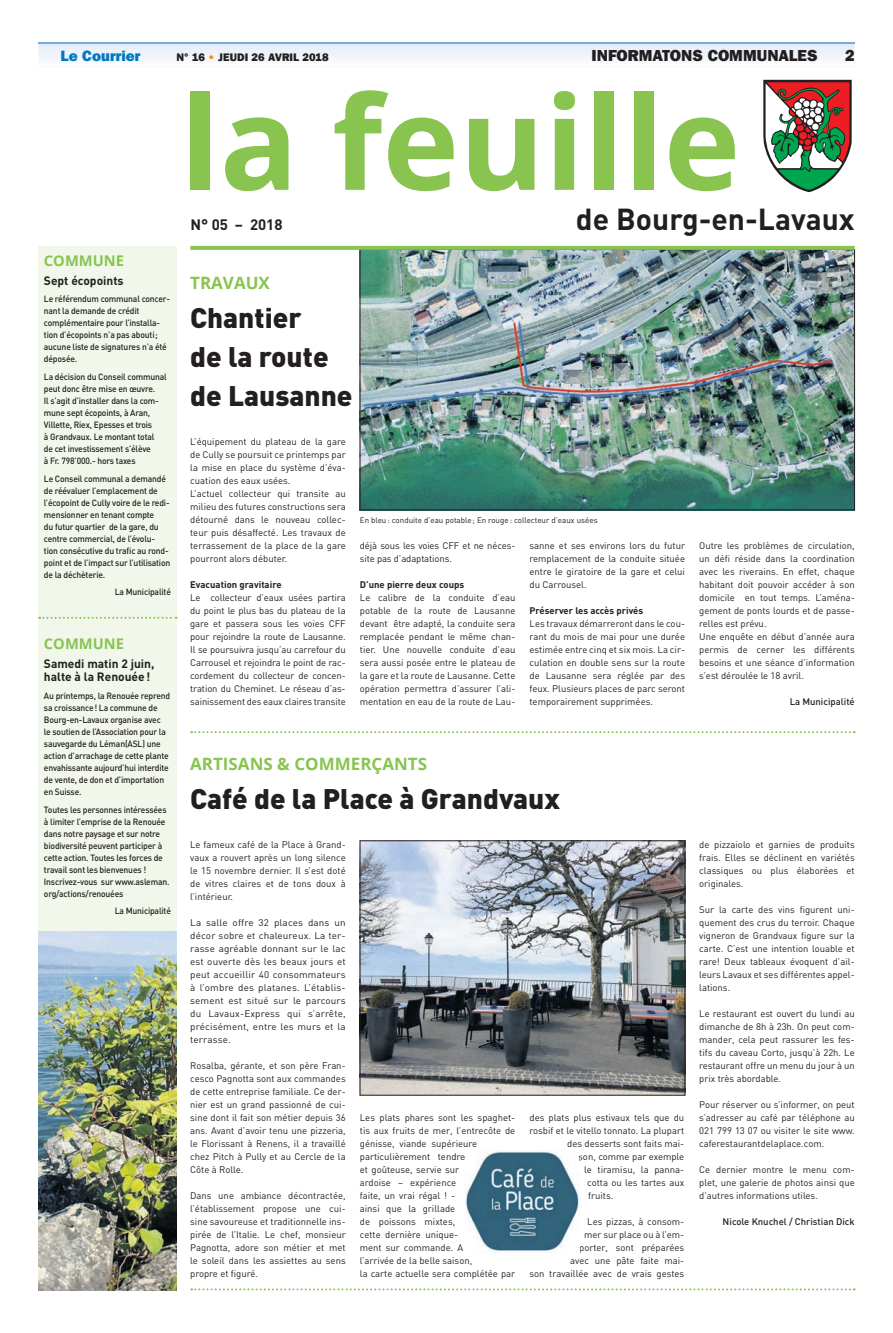
<style>
.page{position:relative;width:893px;height:1333px;background:#fff}
.page>*{position:absolute;margin:0;border:0;box-sizing:border-box;transform-origin:0 0}
.t1{font:700 130px "Open Sans";color:#88c44f}
.t2{font:700 30px "DIN";color:#231f20}
.t3{font:900 28px/39px "DIN";color:#231f20}
.t4{font:700 17px "Open Sans";color:#88c44f}
.t5{font:800 16px "Franklin Gothic LT Com";color:#231f20}
.t6{font:800 15px "Franklin Gothic LT Com";color:#0078c0}
.t7{font:700 15px "DIN";color:#231f20}
.t8{font:700 14.7px "Open Sans";color:#88c44f}
.t9{font:700 12px/13px "DIN";color:#231f20}
.t10{font:800 11px "Franklin Gothic LT Com";color:#231f20}
.t11{font:9.5px/13px "DIN";color:#231f20;text-align:justify}
.t12{font:9.5px/13px "DIN";color:#231f20;text-align:justify;scale:1.04 1}
.t13{font:700 9.5px "DIN";color:#231f20}
.t14{font:500 9.5px "DIN";color:#231f20}
.t15{font:500 9px/12px "DIN";letter-spacing:-.02em;color:#231f20;scale:.95 1}
.t16{font:8px "DIN";color:#231f20}
.s1{color:#f6891f}
</style>
<div class="page">
<svg style="left:38px;top:44px;width:817px;height:16px"></svg>
<hr style="left:38px;top:43px;width:817px;height:1px;background:#7cacdb">
<img style="left:362px;top:251px;width:491px;height:257px">
<svg style="left:191px;top:1288px;width:664px;height:2px"></svg>
<div style="left:38px;top:246px;width:139px;height:1044px;background:#f1f7eb"></div>
<svg style="left:39px;top:616px;width:138px;height:2px"></svg>
<svg style="left:190px;top:246px;width:665px;height:4px;background:#86c14f"></svg>
<svg style="left:763px;top:80px;width:89px;height:112px"></svg>
<svg style="left:191px;top:731px;width:664px;height:2px"></svg>
<img style="left:362px;top:842px;width:321px;height:251px">
<div style="left:360px;top:840px;width:325px;height:255px;border:1px solid #231f20"></div>
<img style="left:465px;top:1151px;width:115px;height:101px">
<svg style="left:465px;top:1151px;width:12px;height:11px"></svg>
<img style="left:38px;top:931px;width:139px;height:359px">
<h3 class="t6" style="left:61px;top:47px;width:81px">Le Courrier</h3>
<p class="t10" style="left:177px;top:51px;width:154px">N° 16 <span class="s1">•</span> JEUDI 26 AVRIL 2018</p>
<h3 class="t5" style="left:592px;top:46px;width:227px">INFORMATONS COMMUNALES</h3>
<h3 class="t5" style="left:845px;top:46px;width:11px">2</h3>
<h3 class="t8" style="left:44px;top:250px;width:82px">COMMUNE</h3>
<p class="t9" style="left:44px;top:273px;width:81px">Sept écopoints</p>
<p class="t15" style="left:44px;top:293px;width:134px">Le référendum communal concer&shy;nant la demande de crédit complémentaire pour l’installa&shy;tion d’écopoints n’a pas abouti ; aucune liste de signatures n’a été déposée.</p>
<p class="t15" style="left:44px;top:370px;width:131px">La décision du Conseil communal peut donc être mise en œuvre.<br>Il s’agit d’installer dans la com&shy;mune sept écopoints, à Aran,<br>Villette, Riex, Epesses et trois<br>à Grandvaux. Le montant total<br>de cet investissement s’élève<br>à Fr. 798’000.- hors taxes</p>
<p class="t15" style="left:44px;top:472px;width:135px">Le Conseil communal a demandé de réévaluer l’emplacement de l’écopoint de Cully voire de le redi&shy;mensionner en tenant compte<br>du futur quartier de la gare, du centre commercial, de l’évolu&shy;tion consécutive du trafic au rond&shy;point et de l’impact sur l’utilisation de la déchèterie.</p>
<p class="t15" style="left:115px;top:586px;width:61px">La Municipalité</p>
<h3 class="t8" style="left:44px;top:633px;width:82px">COMMUNE</h3>
<p class="t9" style="left:44px;top:656px;width:112px">Samedi matin 2 juin, halte à la Renouée !</p>
<p class="t15" style="left:44px;top:689px;width:135px">Au printemps, la Renouée reprend sa croissance ! La commune de<br>Bourg-en-Lavaux organise avec<br>le soutien de l’Association pour la sauvegarde du Léman(ASL) une action d’arrachage de cette plante envahissante aujourd’hui interdite de vente, de don et d’importation en Suisse.</p>
<p class="t15" style="left:44px;top:803px;width:134px">Toutes les personnes intéressées à limiter l’emprise de la Renouée dans notre paysage et sur notre biodiversité peuvent participer à cette action. Toutes les forces de travail sont les bienvenues !<br>Inscrivez-vous sur www.asleman. org/actions/renouées</p>
<p class="t15" style="left:115px;top:904px;width:61px">La Municipalité</p>
<h1 class="t1" style="left:180px;top:51px;width:562px">la feuille</h1>
<h3 class="t7" style="left:190px;top:215px;width:94px">N° 05 – 2018</h3>
<h2 class="t2" style="left:576px;top:200px;width:280px">de Bourg-en-Lavaux</h2>
<h3 class="t4" style="left:190px;top:271px;width:81px">TRAVAUX</h3>
<h3 class="t3" style="left:190px;top:297px;width:164px">Chantier<br>de la route de Lausanne</h3>
<p class="t11" style="left:190px;top:435px;width:157px;text-align:left">L’équipement du plateau de la gare de Cully se poursuit ce printemps par la mise en place du système d’éva&shy;cuation des eaux usées.<br>L’actuel collecteur qui transite au milieu des futures constructions sera détourné dans le nouveau collec&shy;teur puis désaffecté. Les travaux de terrassement de la place de la gare pourront alors débuter.</p>
<p class="t13" style="left:190px;top:578px;width:93px">Evacuation gravitaire</p>
<p class="t11" style="left:190px;top:591px;width:157px">Le collecteur d’eaux usées partira du point le plus bas du plateau de la gare et passera sous les voies CFF pour rejoindre la route de Lausanne.<br>Il se poursuivra jusqu’au carrefour du Carrousel et rejoindra le point de rac&shy;cordement du collecteur de concen&shy;tration du Cheminet. Le réseau d’as&shy;sainissement des eaux claires transite</p>
<p class="t16" style="left:360px;top:515px;width:239px">En bleu : conduite d’eau potable ; En rouge : collecteur d’eaux usées</p>
<p class="t11" style="left:360px;top:539px;width:157px">déjà sous les voies CFF et ne néces&shy;site pas d’adaptations.</p>
<p class="t13" style="left:360px;top:578px;width:106px">D’une pierre deux coups</p>
<p class="t11" style="left:360px;top:591px;width:157px">Le calibre de la conduite d’eau potable de la route de Lausanne devant être adapté, la conduite sera remplacée pendant le même chan&shy;tier. Une nouvelle conduite d’eau sera aussi posée entre le plateau de la gare et la route de Lausanne. Cette opération permettra d’assurer l’ali&shy;mentation en eau de la route de Lau-</p>
<p class="t11" style="left:530px;top:539px;width:157px">sanne et ses environs lors du futur remplacement de la conduite située entre le giratoire de la gare et celui du Carrousel.</p>
<p class="t13" style="left:530px;top:604px;width:115px">Préserver les accès privés</p>
<p class="t11" style="left:530px;top:617px;width:157px">Les travaux démarreront dans le cou&shy;rant du mois de mai pour une durée estimée entre cinq et six mois. La cir&shy;culation en double sens sur la route de Lausanne sera réglée par des feux. Plusieurs places de parc seront temporairement supprimées.</p>
<p class="t11" style="left:699px;top:539px;width:157px;text-align:left">Outre les problèmes de circulation, un défi réside dans la coordination avec les riverains. En effet, chaque habitant doit pouvoir accéder à son domicile en tout temps. L’aména&shy;gement de ponts lourds et de passe&shy;relles est prévu.<br>Une enquête en début d’année aura permis de cerner les différents besoins et une séance d’information s’est déroulée le 18 avril.</p>
<p class="t14" style="left:790px;top:695px;width:67px">La Municipalité</p>
<h3 class="t4" style="left:190px;top:752px;width:238px">ARTISANS &amp; COMMERÇANTS</h3>
<h3 class="t3" style="left:190px;top:778px;width:371px">Café de la Place à Grandvaux</h3>
<p class="t11" style="left:190px;top:838px;width:157px">Le fameux café de la Place à Grand&shy;vaux a rouvert après un long silence le 15 novembre dernier. Il s’est doté de vitres claires et de tons doux à l’intérieur.</p>
<p class="t12" style="left:190px;top:916px;width:151px">La salle offre 32 places dans un décor sobre et chaleureux. La ter&shy;rasse agréable donnant sur le lac est ouverte dès les beaux jours et peut accueillir 40 consommateurs à l’ombre des platanes. L’établis&shy;sement est situé sur le parcours du Lavaux-Express qui s’arrête, précisément, entre les murs et la terrasse.</p>
<p class="t11" style="left:190px;top:1059px;width:157px">Rosalba, gérante, et son père Fran&shy;cesco Pagnotta sont aux commandes de cette entreprise familiale. Ce der&shy;nier est un grand passionné de cui&shy;sine dont il fait son métier depuis 36 ans. Avant d’avoir tenu une pizzeria, le Florissant à Renens, il a travaillé chez Pitch à Pully et au Cercle de la Côte à Rolle.</p>
<p class="t11" style="left:190px;top:1189px;width:157px">Dans une ambiance décontractée, l’établissement propose une cui&shy;sine savoureuse et traditionnelle ins&shy;pirée de l’Italie. Le chef, monsieur Pagnotta, adore son métier et met le soleil dans les assiettes au sens propre et figuré.</p>
<p class="t11" style="left:360px;top:1111px;width:157px;text-align:left">Les plats phares sont les spaghet&shy;tis aux fruits de mer, l’entrecôte de génisse, viande supérieure particulièrement tendre<br>et goûteuse, servie sur<br>ardoise – expérience<br>faite, un vrai régal ! -<br>ainsi que la grillade<br>de poissons mixtes,<br>cette dernière unique-<br>ment sur commande. A<br>l’arrivée de la belle saison,<br>la carte actuelle sera complétée par</p>
<p class="t11" style="left:530px;top:1111px;width:156px">des plats plus estivaux tels que du</p>
<p class="t11" style="left:530px;top:1124px;width:156px">rosbif et le vitello tonnato. La plupart</p>
<p class="t11" style="left:567px;top:1137px;width:119px">des desserts sont faits mai-</p>
<p class="t11" style="left:578px;top:1150px;width:108px">son, comme par exemple</p>
<p class="t11" style="left:584px;top:1163px;width:102px">le tiramisu, la panna-</p>
<p class="t11" style="left:587px;top:1176px;width:99px">cotta ou les tartes aux</p>
<p class="t11" style="left:588px;top:1189px;width:27px">fruits.</p>
<p class="t11" style="left:530px;top:1215px;width:156px;text-align:right">Les pizzas, à consom-<br>mer sur place ou à l’em-<br>porter, sont préparées<br>avec une pâte faite mai-<br>son travaillée avec de vrais gestes</p>
<p class="t11" style="left:699px;top:838px;width:157px">de pizzaiolo et garnies de produits frais. Elles se déclinent en variétés classiques ou plus élaborées et originales.</p>
<p class="t11" style="left:699px;top:903px;width:157px">Sur la carte des vins figurent uni&shy;quement des crus du terroir. Chaque vigneron de Grandvaux figure sur la carte. C’est une intention louable et rare! Deux tableaux évoquent d’ail&shy;leurs Lavaux et ses différentes appel&shy;lations.</p>
<p class="t11" style="left:699px;top:1006px;width:157px">Le restaurant est ouvert du lundi au dimanche de 8h à 23h. On peut com&shy;mander, cela peut rassurer les fes&shy;tifs du caveau Corto, jusqu’à 22h. Le restaurant offre un menu du jour à un prix très abordable.</p>
<p class="t11" style="left:699px;top:1097px;width:157px">Pour réserver ou s’informer, on peut s’adresser au café par téléphone au 021 799 13 07 ou visiter le site www. caferestaurantdelaplace.com.</p>
<p class="t11" style="left:699px;top:1162px;width:157px">Ce dernier montre le menu com&shy;plet, une galerie de photos ainsi que d’autres informations utiles.</p>
<p class="t14" style="left:723px;top:1215px;width:134px">Nicole Knuchel / Christian Dick</p>
</div>
